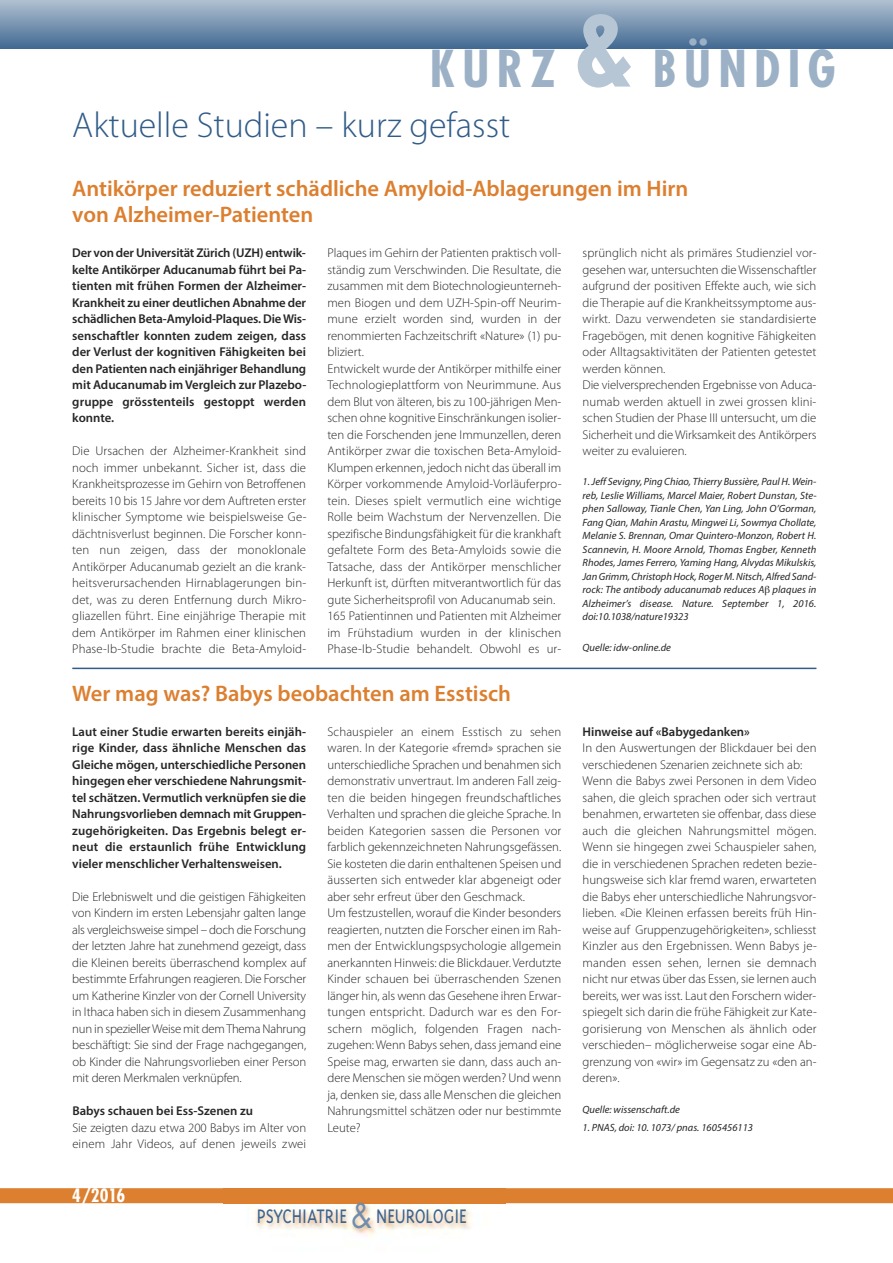
<style>
.page{position:relative;width:893px;height:1263px;background:#fff}
.page>*{position:absolute;margin:0;border:0;box-sizing:border-box;transform-origin:0 0}
.t1{font:700 condensed 49.5px "Futura";letter-spacing:.15em;color:#9cb1c6}
.t2{font:300 36px "Myriad Pro";color:#315c88}
.t3{font:600 22.5px/25.5px "Myriad Pro";color:#dc7f2f}
.t4{font:300 22.5px "Triplex";color:#3b648e;scale:.88 1}
.t5{font:700 condensed 18px "Futura";color:#fff}
.t6{font:300 12.75px/16.5px "Myriad Pro";color:#272627}
.t7{font:600 12.75px/16.5px "Myriad Pro";color:#272627;text-align:justify}
.t8{font:italic 10.5px/13.5px "Myriad Pro";color:#272627;text-align:justify}
.s1{font-size:99px;color:#b7c6d5}
.s2{font-family:"Futura";font-weight:400;font-size:33px;color:#6f8dac}
</style>
<div class="page">
<div style="left:0;top:1188px;width:893px;height:15px;background:#dc7f2f"></div>
<img style="left:224px;top:1203px;width:282px;height:34px">
<div style="left:0;top:0;width:893px;height:48px;background:linear-gradient(to bottom,#b0c0d1,#466c94)"></div>
<hr style="left:72px;top:668px;width:744px;height:1px;background:#315c88">
<h1 class="t1" style="left:430px;top:47px;width:407px">KURZ <span class="s1">&amp;</span> BÜNDIG</h1>
<h2 class="t2" style="left:72px;top:112px;width:439px">Aktuelle Studien – kurz gefasst</h2>
<h3 class="t3" style="left:72px;top:178px;width:618px">Antikörper reduziert schädliche Amyloid-Ablagerungen im Hirn von Alzheimer-Patienten</h3>
<p class="t7" style="left:72px;top:246px;width:236px">Der von der Universität Zürich (UZH) entwik&shy;kelte Antikörper Aducanumab führt bei Pa&shy;tienten mit frühen Formen der Alzheimer-Krankheit zu einer deutlichen Abnahme der schädlichen Beta-Amyloid-Plaques. DieWis&shy;senschaftler konnten zudem zeigen, dass der Verlust der kognitiven Fähigkeiten bei den Patienten nach einjähriger Behandlung mit Aducanumab imVergleich zur Plazebo&shy;gruppe grösstenteils gestoppt werden konnte.</p>
<p class="t6" style="left:72px;top:444px;width:236px;text-align:justify">Die Ursachen der Alzheimer-Krankheit sind noch immer unbekannt. Sicher ist, dass die Krankheitsprozesse im Gehirn von Betroffenen bereits 10 bis 15 Jahre vor dem Auftreten erster klinischer Symptome wie beispielsweise Ge&shy;dächtnisverlust beginnen. Die Forscher konn&shy;ten nun zeigen, dass der monoklonale Antikörper Aducanumab gezielt an die krank&shy;heitsverursachenden Hirnablagerungen bin&shy;det, was zu deren Entfernung durch Mikro&shy;gliazellen führt. Eine einjährige Therapie mit dem Antikörper im Rahmen einer klinischen Phase-Ib-Studie brachte die Beta-Amyloid-</p>
<p class="t6" style="left:327px;top:246px;width:236px">Plaques im Gehirn der Patienten praktisch voll&shy;ständig zum Verschwinden. Die Resultate, die zusammen mit dem Biotechnologieunterneh&shy;men Biogen und dem UZH-Spin-off Neurim&shy;mune erzielt worden sind, wurden in der renommierten Fachzeitschrift «Nature» (1) pu&shy;bliziert.<br>Entwickelt wurde der Antikörper mithilfe einer Technologieplattform von Neurimmune. Aus dem Blut von älteren, bis zu 100-jährigen Men&shy;schen ohne kognitive Einschränkungen isolier&shy;ten die Forschenden jene Immunzellen, deren Antikörper zwar die toxischen Beta-Amyloid-Klumpen erkennen, jedoch nicht das überall im Körper vorkommende Amyloid-Vorläuferpro&shy;tein. Dieses spielt vermutlich eine wichtige Rolle beim Wachstum der Nervenzellen. Die spezifische Bindungsfähigkeit für die krankhaft gefaltete Form des Beta-Amyloids sowie die Tatsache, dass der Antikörper menschlicher Herkunft ist, dürften mitverantwortlich für das gute Sicherheitsprofil von Aducanumab sein.<br>165 Patientinnen und Patienten mit Alzheimer im Frühstadium wurden in der klinischen Phase-Ib-Studie behandelt. Obwohl es ur-</p>
<p class="t6" style="left:583px;top:246px;width:236px">sprünglich nicht als primäres Studienziel vor&shy;gesehen war, untersuchten die Wissenschaftler aufgrund der positiven Effekte auch, wie sich die Therapie auf die Krankheitssymptome aus&shy;wirkt. Dazu verwendeten sie standardisierte Fragebögen, mit denen kognitive Fähigkeiten oder Alltagsaktivitäten der Patienten getestet werden können.<br>Die vielversprechenden Ergebnisse von Aduca&shy;numab werden aktuell in zwei grossen klini&shy;schen Studien der Phase III untersucht, um die Sicherheit und die Wirksamkeit des Antikörpers weiter zu evaluieren.</p>
<p class="t8" style="left:583px;top:476px;width:235px">1. Jeff Sevigny, Ping Chiao, Thierry Bussière, Paul H. Wein&shy;reb, Leslie Williams, Marcel Maier, Robert Dunstan, Ste&shy;phen Salloway, Tianle Chen, Yan Ling, John O’Gorman, Fang Qian, Mahin Arastu, Mingwei Li, Sowmya Chollate, Melanie S. Brennan, Omar Quintero-Monzon, Robert H.<br>Scannevin, H. Moore Arnold, Thomas Engber, Kenneth Rhodes, James Ferrero, Yaming Hang, Alvydas Mikulskis, JanGrimm, ChristophHock, RogerM.Nitsch, Alfred Sand&shy;rock: The antibody aducanumab reduces A plaques in Alzheimer’s disease. Nature. September 1, 2016. doi:10.1038/nature19323</p>
<p class="t8" style="left:583px;top:642px;width:90px">Quelle: idw-online.de</p>
<h3 class="t3" style="left:72px;top:682px;width:440px">Wer mag was? Babys beobachten am Esstisch</h3>
<p class="t7" style="left:72px;top:724px;width:235px">Laut einer Studie erwarten bereits einjäh&shy;rige Kinder, dass ähnliche Menschen das Gleiche mögen, unterschiedliche Personen hingegen eher verschiedene Nahrungsmit&shy;tel schätzen.Vermutlich verknüpfen sie die Nahrungsvorlieben demnach mit Gruppen&shy;zugehörigkeiten. Das Ergebnis belegt er&shy;neut die erstaunlich frühe Entwicklung vieler menschlicher Verhaltensweisen.</p>
<p class="t6" style="left:72px;top:889px;width:235px;text-align:justify">Die Erlebniswelt und die geistigen Fähigkeiten von Kindern im ersten Lebensjahr galten lange als vergleichsweise simpel – doch die Forschung der letzten Jahre hat zunehmend gezeigt, dass die Kleinen bereits überraschend komplex auf bestimmte Erfahrungen reagieren. Die Forscher um Katherine Kinzler von der Cornell University in Ithaca haben sich in diesem Zusammenhang nun in speziellerWeise mit demThema Nahrung beschäftigt: Sie sind der Frage nachgegangen, ob Kinder die Nahrungsvorlieben einer Person mit deren Merkmalen verknüpfen.</p>
<p class="t7" style="left:72px;top:1104px;width:182px">Babys schauen bei Ess-Szenen zu</p>
<p class="t6" style="left:72px;top:1120px;width:235px">Sie zeigten dazu etwa 200 Babys im Alter von einem Jahr Videos, auf denen jeweils zwei</p>
<p class="t6" style="left:327px;top:724px;width:235px">Schauspieler an einem Esstisch zu sehen waren. In der Kategorie «fremd» sprachen sie unterschiedliche Sprachen und benahmen sich demonstrativ unvertraut. Im anderen Fall zeig&shy;ten die beiden hingegen freundschaftliches Verhalten und sprachen die gleiche Sprache. In beiden Kategorien sassen die Personen vor farblich gekennzeichneten Nahrungsgefässen.<br>Sie kosteten die darin enthaltenen Speisen und äusserten sich entweder klar abgeneigt oder aber sehr erfreut über den Geschmack.<br>Um festzustellen, worauf die Kinder besonders reagierten, nutzten die Forscher einen im Rah&shy;men der Entwicklungspsychologie allgemein anerkannten Hinweis: die Blickdauer. Verdutzte Kinder schauen bei überraschenden Szenen länger hin, als wenn das Gesehene ihren Erwar&shy;tungen entspricht. Dadurch war es den For&shy;schern möglich, folgenden Fragen nach&shy;zugehen: Wenn Babys sehen, dass jemand eine Speise mag, erwarten sie dann, dass auch an&shy;dere Menschen sie mögen werden? Und wenn ja, denken sie, dass alle Menschen die gleichen Nahrungsmittel schätzen oder nur bestimmte Leute?</p>
<p class="t7" style="left:583px;top:724px;width:169px">Hinweise auf «Babygedanken»</p>
<p class="t6" style="left:583px;top:740px;width:236px">In den Auswertungen der Blickdauer bei den verschiedenen Szenarien zeichnete sich ab:<br>Wenn die Babys zwei Personen in dem Video sahen, die gleich sprachen oder sich vertraut benahmen, erwarteten sie offenbar, dass diese auch die gleichen Nahrungsmittel mögen.<br>Wenn sie hingegen zwei Schauspieler sahen, die in verschiedenen Sprachen redeten bezie&shy;hungsweise sich klar fremd waren, erwarteten die Babys eher unterschiedliche Nahrungsvor&shy;lieben. «Die Kleinen erfassen bereits früh Hin&shy;weise auf Gruppenzugehörigkeiten», schliesst Kinzler aus den Ergebnissen. Wenn Babys je&shy;manden essen sehen, lernen sie demnach nicht nur etwas über das Essen, sie lernen auch bereits, wer was isst. Laut den Forschern wider&shy;spiegelt sich darin die frühe Fähigkeit zur Kate&shy;gorisierung von Menschen als ähnlich oder verschieden– möglicherweise sogar eine Ab&shy;grenzung von «wir» im Gegensatz zu «den an&shy;deren».</p>
<p class="t8" style="left:583px;top:1104px;width:99px">Quelle: wissenschaft.de</p>
<p class="t8" style="left:583px;top:1122px;width:172px">1. PNAS, doi: 10. 1073/ pnas. 1605456113</p>
<h3 class="t5" style="left:72px;top:1188px;width:55px">4/2016</h3>
<h3 class="t4" style="left:257px;top:1202px;width:240px">PSYCHIATRIE <span class="s2">&amp;</span> NEUROLOGIE</h3>
</div>
